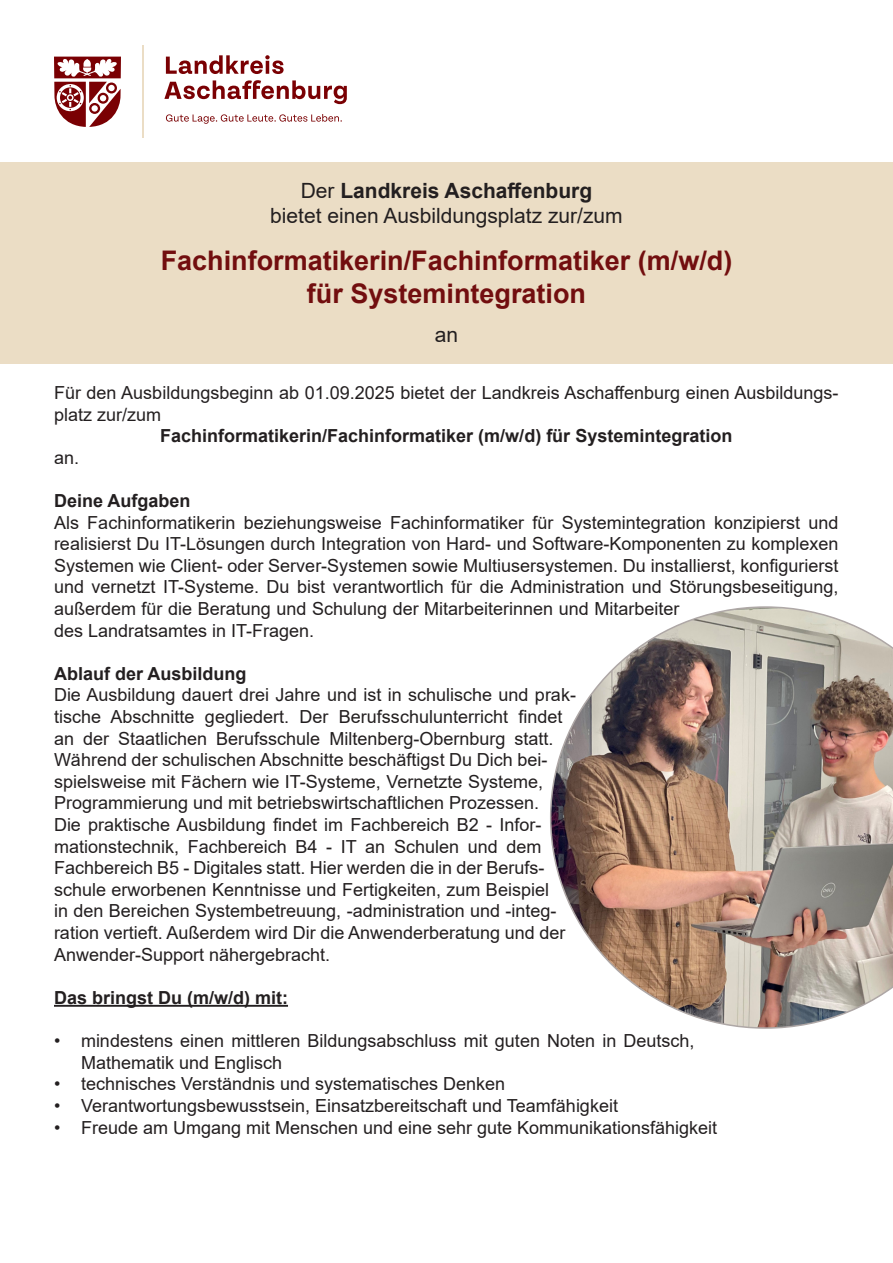
<style>
.page{position:relative;width:893px;height:1263px;background:#fff}
.page>*{position:absolute;margin:0;border:0;box-sizing:border-box;transform-origin:0 0}
.t1{font:700 27px "Arial";color:#720e0f}
.t2{font:21px "Arial";color:#231f20}
.t3{font:700 21px "Arial";color:#231f20}
.t4{font:18px/21.6px "Arial";color:#231f20}
.t5{font:700 18px "Arial";color:#231f20}
.s1{font-weight:400}
</style>
<div class="page">
<img style="left:550px;top:606px;width:343px;height:423px">
<div style="left:0;top:162px;width:893px;height:202px;background:#ebddc5"></div>
<svg style="left:54px;top:57px;width:67px;height:70px"></svg>
<hr style="left:143px;top:46px;width:1px;height:92px;background:#ebddc5">
<svg style="left:166px;top:55px;width:118px;height:19px"></svg>
<svg style="left:164px;top:80px;width:183px;height:24px"></svg>
<svg style="left:166px;top:114px;width:176px;height:10px"></svg>
<hr style="left:54px;top:1005px;width:234px;height:2px;background:#231f20">
<p class="t3" style="left:301px;top:176px;width:293px"><span class="s1">Der</span> Landkreis Aschaffenburg</p>
<p class="t2" style="left:270px;top:201px;width:354px">bietet einen Ausbildungsplatz zur/zum</p>
<p class="t1" style="left:161px;top:242px;width:573px">Fachinformatikerin/Fachinformatiker (m/w/d)</p>
<p class="t1" style="left:307px;top:274px;width:281px">für Systemintegration</p>
<p class="t2" style="left:435px;top:320px;width:25px">an</p>
<p class="t4" style="left:54px;top:382px;width:786px">Für den Ausbildungsbeginn ab 01.09.2025 bietet der Landkreis Aschaffenburg einen Ausbildungs&shy;platz zur/zum</p>
<p class="t5" style="left:160px;top:423px;width:574px">Fachinformatikerin/Fachinformatiker (m/w/d) für Systemintegration</p>
<p class="t4" style="left:54px;top:447px;width:27px">an.</p>
<p class="t5" style="left:54px;top:488px;width:138px">Deine Aufgaben</p>
<p class="t4" style="left:54px;top:511px;width:786px">Als Fachinformatikerin beziehungsweise Fachinformatiker für Systemintegration konzipierst und realisierst Du IT-Lösungen durch Integration von Hard- und Software-Komponenten zu komplexen Systemen wie Client- oder Server-Systemen sowie Multiusersystemen. Du installierst, konfigurierst und vernetzt IT-Systeme. Du bist verantwortlich für die Administration und Störungsbeseitigung, außerdem für die Beratung und Schulung der Mitarbeiterinnen und Mitarbeiter<br>des Landratsamtes in IT-Fragen.</p>
<p class="t5" style="left:54px;top:661px;width:194px">Ablauf der Ausbildung</p>
<p class="t4" style="left:54px;top:684px;width:523px">Die Ausbildung dauert drei Jahre und ist in schulische und prak&shy;tische Abschnitte gegliedert. Der Berufsschulunterricht findet an der Staatlichen Berufsschule Miltenberg-Obernburg statt.<br>Während der schulischen Abschnitte beschäftigst Du Dich bei&shy;spielsweise mit Fächern wie IT-Systeme, Vernetzte Systeme, Programmierung und mit betriebswirtschaftlichen Prozessen.</p>
<p class="t4" style="left:54px;top:814px;width:513px">Die praktische Ausbildung findet im Fachbereich B2 - Infor&shy;mationstechnik, Fachbereich B4 - IT an Schulen und dem Fachbereich B5 - Digitales statt. Hier werden die in der Berufs&shy;schule erworbenen Kenntnisse und Fertigkeiten, zum Beispiel in den Bereichen Systembetreuung, -administration und -integ&shy;ration vertieft. Außerdem wird Dir die Anwenderberatung und der Anwender-Support nähergebracht.</p>
<p class="t5" style="left:54px;top:985px;width:236px">Das bringst Du (m/w/d) mit:</p>
<p class="t4" style="left:81px;top:1030px;width:615px;text-indent:-27px">• mindestens einen mittleren Bildungsabschluss mit guten Noten in Deutsch,<br>Mathematik und Englisch</p>
<p class="t4" style="left:54px;top:1073px;width:453px">• technisches Verständnis und systematisches Denken</p>
<p class="t4" style="left:54px;top:1095px;width:565px">• Verantwortungsbewusstsein, Einsatzbereitschaft und Teamfähigkeit</p>
<p class="t4" style="left:54px;top:1116px;width:665px">• Freude am Umgang mit Menschen und eine sehr gute Kommunikationsfähigkeit</p>
</div>
